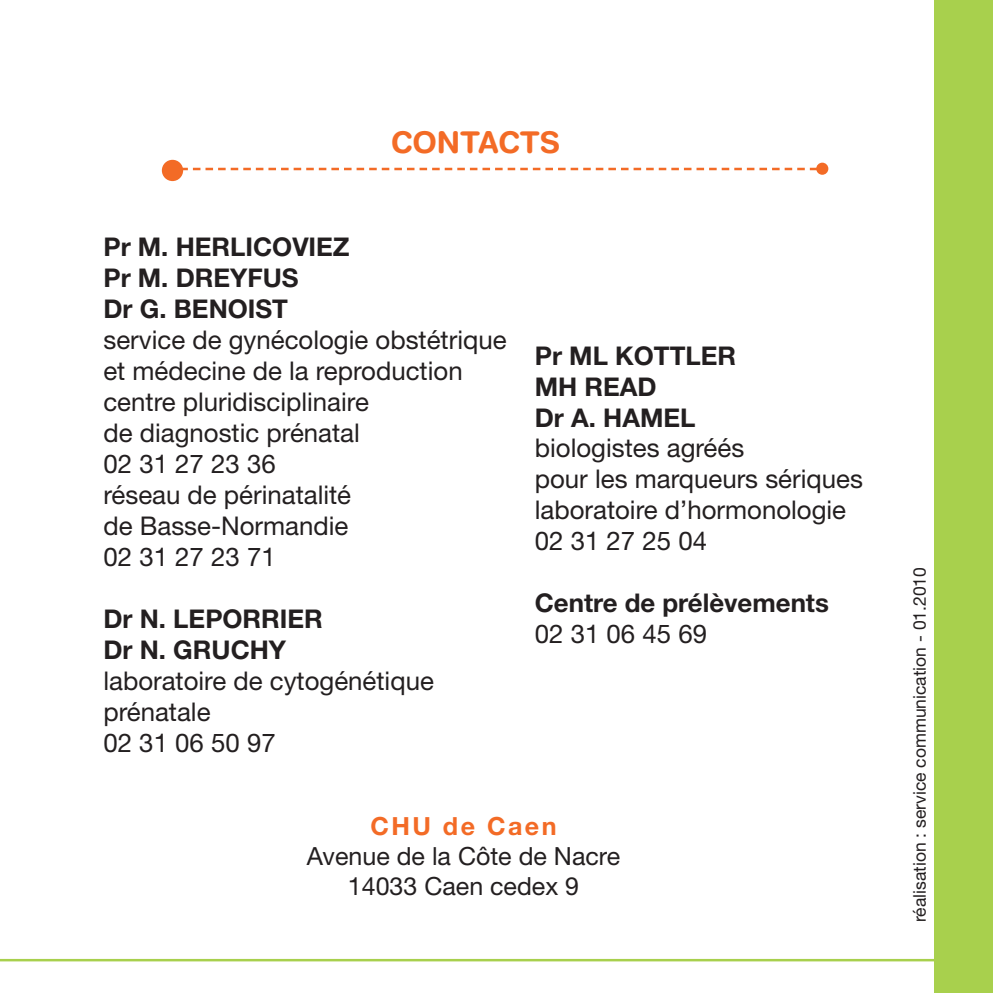
<style>
.page{position:relative;width:993px;height:993px;background:#fff}
.page>*{position:absolute;margin:0;border:0;box-sizing:border-box;transform-origin:0 0}
.t1{font:700 30px "Helvetica Rounded";color:#f36b26}
.t2{font:25.75px/31px "Helvetica Neue LT Std";color:#231f20}
.t3{font:700 25.75px/31px "Helvetica Neue LT Std";color:#231f20}
.t4{font:25px/30px "Helvetica Neue LT Std";color:#231f20;text-align:center}
.t5{font:700 25px "Helvetica Neue LT Std";letter-spacing:.1em;color:#f36b26}
.t6{font:17.5px "Helvetica Neue LT Std";color:#231f20}
</style>
<div class="page">
<hr style="left:0;top:958px;width:992px;height:3px;background:#a8d04d">
<div style="left:934px;top:0;width:58px;height:992px;background:#a8d04d"></div>
<svg style="left:183px;top:168px;width:633px;height:2px"></svg>
<div style="left:162px;top:160px;width:21px;height:21px;background:#f36b26;border-radius:50%"></div>
<div style="left:816px;top:163px;width:12px;height:12px;background:#f36b26;border-radius:50%"></div>
<p class="t1" style="left:390px;top:131px;width:171px">CONTACTS</p>
<p class="t3" style="left:103px;top:233px;width:248px">Pr M. HERLICOVIEZ<br>Pr M. DREYFUS<br>Dr G. BENOIST</p>
<p class="t2" style="left:103px;top:327px;width:404px">service de gynécologie obstétrique et médecine de la reproduction centre pluridisciplinaire<br>de diagnostic prénatal<br>02 31 27 23 36<br>réseau de périnatalité<br>de Basse-Normandie<br>02 31 27 23 71</p>
<p class="t3" style="left:103px;top:605px;width:221px">Dr N. LEPORRIER<br>Dr N. GRUCHY</p>
<p class="t2" style="left:103px;top:667px;width:332px">laboratoire de cytogénétique prénatale<br>02 31 06 50 97</p>
<p class="t3" style="left:534px;top:342px;width:203px">Pr ML KOTTLER<br>MH READ<br>Dr A. HAMEL</p>
<p class="t2" style="left:534px;top:435px;width:329px">biologistes agréés<br>pour les marqueurs sériques laboratoire d’hormonologie<br>02 31 27 25 04</p>
<p class="t3" style="left:534px;top:590px;width:295px">Centre de prélèvements</p>
<p class="t2" style="left:534px;top:621px;width:174px">02 31 06 45 69</p>
<p class="t5" style="left:370px;top:816px;width:188px">CHU de Caen</p>
<p class="t4" style="left:307px;top:843px;width:315px">Avenue de la Côte de Nacre<br>14033 Caen cedex 9</p>
<p class="t6" style="left:912px;top:921px;width:356px;rotate:-90deg">réalisation : service communication - 01.2010</p>
</div>
